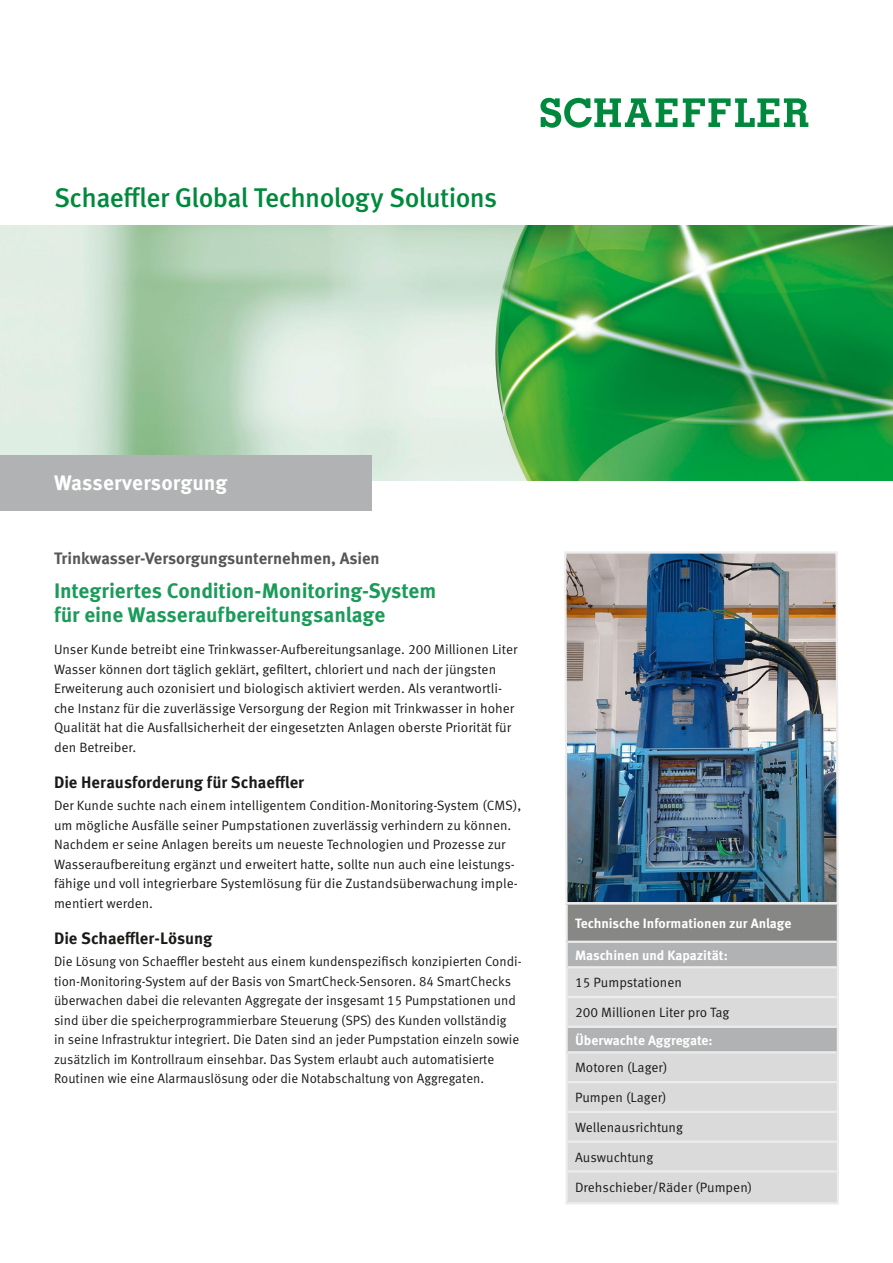
<style>
.page{position:relative;width:893px;height:1263px;background:#fff}
.page>*{position:absolute;margin:0;border:0;box-sizing:border-box;transform-origin:0 0}
.t1{font:500 27px "Schaeffler Meta";letter-spacing:-.025em;color:#00893d}
.t2{font:700 21px/24px "Schaeffler Meta";letter-spacing:-.005em;color:#1b9b5a}
.t3{font:700 21px "Schaeffler Meta";letter-spacing:.005em;color:#fff}
.t4{font:700 16.5px "Schaeffler Meta";color:#1a1a18}
.t5{font:700 16.5px "Schaeffler Meta";color:#565656}
.t6{font:13.5px/19.5px "Schaeffler Meta";color:#1a1a18}
.t7{font:700 13.5px "Schaeffler Meta";color:#fff}
</style>
<div class="page">
<img style="left:0;top:225px;width:893px;height:255px">
<svg style="left:540px;top:98px;width:137px;height:30px"></svg>
<svg style="left:683px;top:98px;width:125px;height:29px"></svg>
<div style="left:0;top:456px;width:372px;height:55px;background:#b1b2b3"></div>
<img style="left:564px;top:551px;width:275px;height:351px">
<div style="left:567px;top:903px;width:271px;height:39px;background:#878786"></div>
<div style="left:567px;top:942px;width:271px;height:25px;background:#b1b2b3"></div>
<div style="left:568px;top:968px;width:269px;height:28px;background:#dadada"></div>
<div style="left:568px;top:998px;width:269px;height:204px;background:#dadada"></div>
<div style="left:567px;top:1027px;width:271px;height:25px;background:#b1b2b3"></div>
<hr style="left:568px;top:941px;width:269px;height:2px;background:#ececed">
<hr style="left:568px;top:966px;width:269px;height:2px;background:#ececed">
<hr style="left:568px;top:996px;width:269px;height:2px;background:#ececed">
<hr style="left:568px;top:1026px;width:269px;height:2px;background:#ececed">
<hr style="left:568px;top:1051px;width:269px;height:2px;background:#ececed">
<hr style="left:568px;top:1081px;width:269px;height:2px;background:#ececed">
<hr style="left:568px;top:1111px;width:269px;height:2px;background:#ececed">
<hr style="left:568px;top:1140px;width:269px;height:3px;background:#ececed">
<hr style="left:568px;top:1170px;width:269px;height:2px;background:#ececed">
<hr style="left:565px;top:1202px;width:274px;height:2px;background:#ececed">
<hr style="left:565px;top:902px;width:274px;height:3px;background:#ececed">
<hr style="left:565px;top:905px;width:3px;height:37px;background:#ececed">
<hr style="left:837px;top:905px;width:2px;height:37px;background:#ececed">
<hr style="left:565px;top:942px;width:3px;height:25px;background:#ececed">
<hr style="left:837px;top:942px;width:2px;height:25px;background:#ececed">
<hr style="left:565px;top:967px;width:3px;height:30px;background:#ececed">
<hr style="left:837px;top:967px;width:2px;height:30px;background:#ececed">
<hr style="left:565px;top:997px;width:3px;height:30px;background:#ececed">
<hr style="left:837px;top:997px;width:2px;height:30px;background:#ececed">
<hr style="left:565px;top:1027px;width:3px;height:25px;background:#ececed">
<hr style="left:837px;top:1027px;width:2px;height:25px;background:#ececed">
<hr style="left:565px;top:1052px;width:3px;height:30px;background:#ececed">
<hr style="left:837px;top:1052px;width:2px;height:30px;background:#ececed">
<hr style="left:565px;top:1082px;width:3px;height:30px;background:#ececed">
<hr style="left:837px;top:1082px;width:2px;height:30px;background:#ececed">
<hr style="left:565px;top:1112px;width:3px;height:30px;background:#ececed">
<hr style="left:837px;top:1112px;width:2px;height:30px;background:#ececed">
<hr style="left:565px;top:1142px;width:3px;height:29px;background:#ececed">
<hr style="left:837px;top:1142px;width:2px;height:29px;background:#ececed">
<hr style="left:565px;top:1171px;width:3px;height:31px;background:#ececed">
<hr style="left:837px;top:1171px;width:2px;height:31px;background:#ececed">
<h1 class="t1" style="left:54px;top:181px;width:445px">Schaeffler Global Technology Solutions</h1>
<h2 class="t3" style="left:54px;top:469px;width:175px">Wasserversorgung</h2>
<p class="t5" style="left:54px;top:547px;width:327px">Trinkwasser-Versorgungsunternehmen, Asien</p>
<h2 class="t2" style="left:54px;top:579px;width:384px">Integriertes Condition-Monitoring-System für eine Wasseraufbereitungsanlage</h2>
<p class="t6" style="left:54px;top:640px;width:465px">Unser Kunde betreibt eine Trinkwasser-Aufbereitungsanlage. 200 Millionen Liter Wasser können dort täglich geklärt, gefiltert, chloriert und nach der jüngsten Erweiterung auch ozonisiert und biologisch aktiviert werden. Als verantwortli&shy;che Instanz für die zuverlässige Versorgung der Region mit Trinkwasser in hoher Qualität hat die Ausfallsicherheit der eingesetzten Anlagen oberste Priorität für den Betreiber.</p>
<p class="t4" style="left:54px;top:771px;width:252px">Die Herausforderung für Schaeffler</p>
<p class="t6" style="left:54px;top:796px;width:469px">Der Kunde suchte nach einem intelligentem Condition-Monitoring-System (CMS), um mögliche Ausfälle seiner Pumpstationen zuverlässig verhindern zu können.<br>Nachdem er seine Anlagen bereits um neueste Technologien und Prozesse zur Wasseraufbereitung ergänzt und erweitert hatte, sollte nun auch eine leistungs&shy;fähige und voll integrierbare Systemlösung für die Zustandsüberwachung imple&shy;mentiert werden.</p>
<p class="t4" style="left:54px;top:927px;width:160px">Die Schaeffler-Lösung</p>
<p class="t6" style="left:54px;top:952px;width:469px">Die Lösung von Schaeffler besteht aus einem kundenspezifisch konzipierten Condi&shy;tion-Monitoring-System auf der Basis von SmartCheck-Sensoren. 84 SmartChecks überwachen dabei die relevanten Aggregate der insgesamt 15 Pumpstationen und sind über die speicherprogrammierbare Steuerung (SPS) des Kunden vollständig<br>in seine Infrastruktur integriert. Die Daten sind an jeder Pumpstation einzeln sowie zusätzlich im Kontrollraum einsehbar. Das System erlaubt auch automatisierte Routinen wie eine Alarmauslösung oder die Notabschaltung von Aggregaten.</p>
<p class="t7" style="left:575px;top:914px;width:218px">Technische Informationen zur Anlage</p>
<p class="t7" style="left:575px;top:946px;width:154px">Maschinen und Kapazität:</p>
<p class="t6" style="left:575px;top:973px;width:108px">15 Pumpstationen</p>
<p class="t6" style="left:575px;top:1003px;width:156px">200 Millionen Liter pro Tag</p>
<p class="t7" style="left:575px;top:1031px;width:139px">Überwachte Aggregate:</p>
<p class="t6" style="left:575px;top:1058px;width:94px">Motoren (Lager)</p>
<p class="t6" style="left:575px;top:1088px;width:93px">Pumpen (Lager)</p>
<p class="t6" style="left:575px;top:1117px;width:109px">Wellenausrichtung</p>
<p class="t6" style="left:575px;top:1147px;width:80px">Auswuchtung</p>
<p class="t6" style="left:575px;top:1178px;width:179px">Drehschieber/Räder (Pumpen)</p>
</div>
